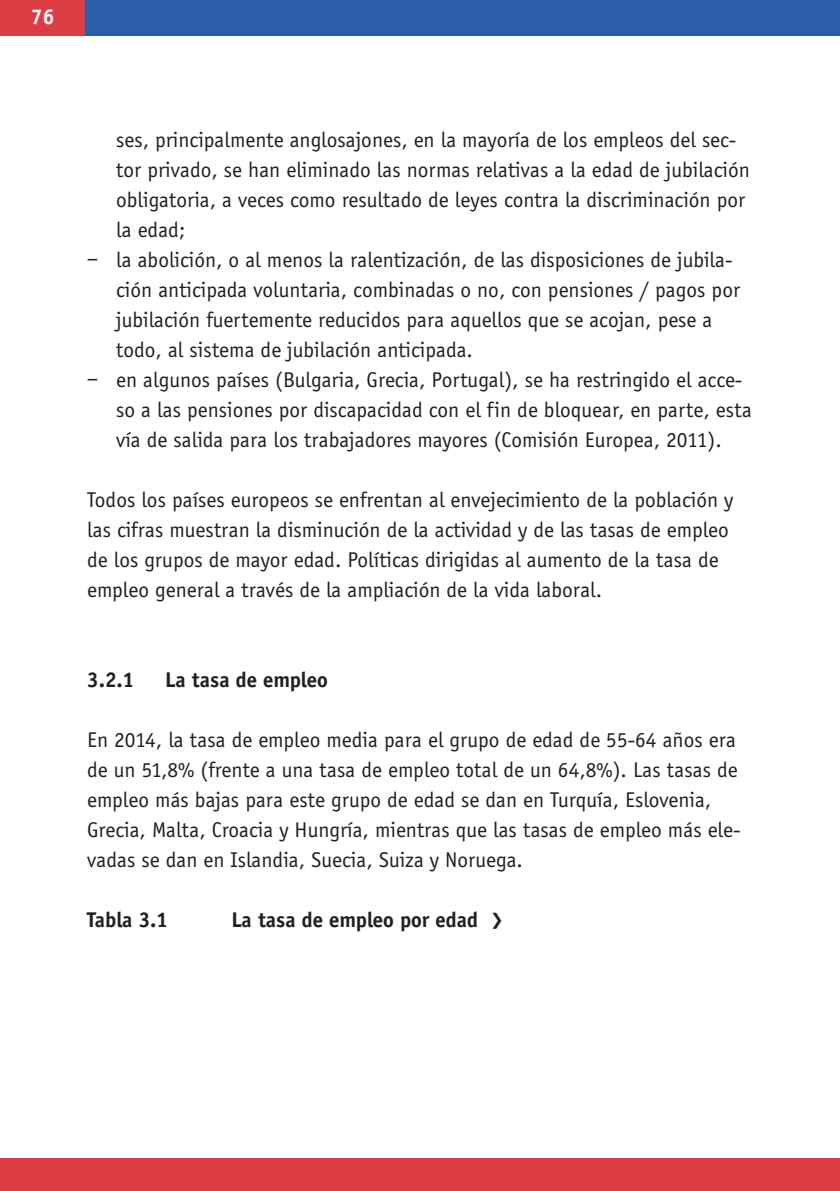
<style>
.page{position:relative;width:840px;height:1191px;background:#fff}
.page>*{position:absolute;margin:0;border:0;box-sizing:border-box;transform-origin:0 0}
.t1{font:22px/30px "Officina Sans";color:#231f20}
.t2{font:700 22px "Officina Sans";color:#231f20}
.t3{font:700 22px "Officina Sans";color:#fff}
.s1{font-family:"Menlo"}
</style>
<div class="page">
<div style="left:0;top:1158px;width:839px;height:33px;background:#dd3c45"></div>
<div style="left:76px;top:0;width:763px;height:36px;background:#2b5da9"></div>
<div style="left:0;top:0;width:84px;height:36px;background:#dd3c45"></div>
<p class="t3" style="left:31px;top:4px;width:24px">76</p>
<p class="t1" style="left:116px;top:124px;width:635px">ses, principalmente anglosajones, en la mayoría de los empleos del sec&shy;tor privado, se han eliminado las normas relativas a la edad de jubilación obligatoria, a veces como resultado de leyes contra la discriminación por la edad;</p>
<p class="t1" style="left:116px;top:244px;width:625px;text-indent:-29px">– la abolición, o al menos la ralentización, de las disposiciones de jubila&shy;ción anticipada voluntaria, combinadas o no, con pensiones / pagos por jubilación fuertemente reducidos para aquellos que se acojan, pese a todo, al sistema de jubilación anticipada.</p>
<p class="t1" style="left:116px;top:364px;width:637px;text-indent:-29px">– en algunos países (Bulgaria, Grecia, Portugal), se ha restringido el acce&shy;so a las pensiones por discapacidad con el fin de bloquear, en parte, esta vía de salida para los trabajadores mayores (Comisión Europea, 2011).</p>
<p class="t1" style="left:87px;top:484px;width:647px">Todos los países europeos se enfrentan al envejecimiento de la población y las cifras muestran la disminución de la actividad y de las tasas de empleo de los grupos de mayor edad. Políticas dirigidas al aumento de la tasa de empleo general a través de la ampliación de la vida laboral.</p>
<p class="t2" style="left:87px;top:666px;width:49px">3.2.1</p>
<p class="t2" style="left:165px;top:666px;width:164px">La tasa de empleo</p>
<p class="t1" style="left:87px;top:724px;width:654px">En 2014, la tasa de empleo media para el grupo de edad de 55-64 años era de un 51,8% (frente a una tasa de empleo total de un 64,8%). Las tasas de empleo más bajas para este grupo de edad se dan en Turquía, Eslovenia, Grecia, Malta, Croacia y Hungría, mientras que las tasas de empleo más ele&shy;vadas se dan en Islandia, Suecia, Suiza y Noruega.</p>
<p class="t2" style="left:87px;top:906px;width:82px">Tabla 3.1</p>
<p class="t2" style="left:231px;top:906px;width:273px">La tasa de empleo por edad <span class="s1">❯</span></p>
</div>
